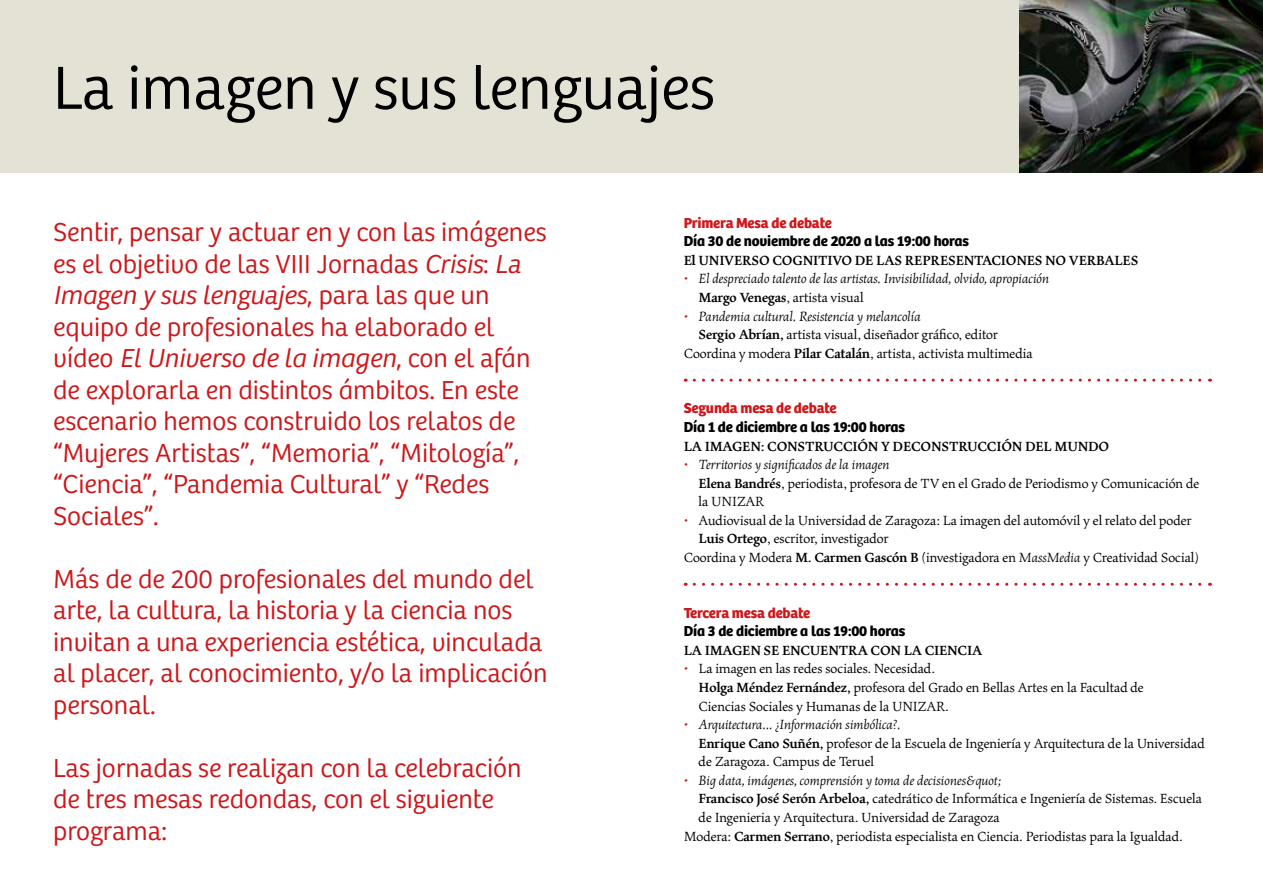
<style>
.page{position:relative;width:1263px;height:893px;background:#fff}
.page>*{position:absolute;margin:0;border:0;box-sizing:border-box;transform-origin:0 0}
.t1{font:300 63px "Bree";color:#000}
.t2{font:300 27px/31.5px "Bree";color:#cd171a}
.t3{font:15px/18.6px "Maiola Pro";letter-spacing:-.01em;color:#000}
.t4{font:italic 15px "Maiola Pro";letter-spacing:-.01em;color:#000}
.t5{font:700 15px/18.6px "Maiola Pro";letter-spacing:-.01em;color:#000}
.t6{font:700 15px "Bree";letter-spacing:-.01em;color:#000}
.t7{font:700 15px "Bree";letter-spacing:-.01em;color:#cd171a}
.s1{font-style:italic}
.s2{font-family:"Bree";font-weight:700;font-style:normal;color:#cd171a}
.s3{font-weight:700}
.s4{font-family:"Bree";color:#cd171a}
.s5{font-weight:400;font-style:italic}
.s6{font-family:"Bree";font-weight:700;color:#cd171a}
</style>
<div class="page">
<div style="left:0;top:0;width:1054px;height:172px;background:#e4e2d4"></div>
<img style="left:1020px;top:0;width:243px;height:172px">
<svg style="left:694px;top:379px;width:516px;height:3px"></svg>
<svg style="left:694px;top:583px;width:516px;height:3px"></svg>
<h1 class="t1" style="left:53px;top:52px;width:664px">La imagen y sus lenguajes</h1>
<p class="t2" style="left:53px;top:217px;width:495px">Sentir, pensar y actuar en y con las imágenes es el objetivo de las VIII Jornadas <span class="s1">Crisis</span>: <span class="s1">La Imagen y sus lenguajes</span>, para las que un equipo de profesionales ha elaborado el vídeo <span class="s1">El Universo de la imagen</span>, con el afán de explorarla en distintos ámbitos. En este escenario hemos construido los relatos de “Mujeres Artistas”, “Memoria”, “Mitología”, “Ciencia”, “Pandemia Cultural” y “Redes Sociales”.</p>
<h2 class="t2" style="left:53px;top:564px;width:496px">Más de de 200 profesionales del mundo del arte, la cultura, la historia y la ciencia nos invitan a una experiencia estética, vinculada al placer, al conocimiento, y/o la implicación personal.</h2>
<h2 class="t2" style="left:53px;top:753px;width:470px">Las jornadas se realizan con la celebración de tres mesas redondas, con el siguiente programa:</h2>
<p class="t7" style="left:684px;top:214px;width:150px">Primera Mesa de debate</p>
<p class="t6" style="left:684px;top:232px;width:287px">Día 30 de noviembre de 2020 a las 19:00 horas</p>
<p class="t5" style="left:684px;top:251px;width:456px">El UNIVERSO COGNITIVO DE LAS REPRESENTACIONES NO VERBALES</p>
<p class="t4" style="left:684px;top:271px;width:367px"><span class="s2">·</span> El despreciado talento de las artistas. Invisibilidad, olvido, apropiación</p>
<p class="t3" style="left:699px;top:288px;width:167px"><span class="s3">Margo Venegas</span>, artista visual</p>
<p class="t4" style="left:684px;top:308px;width:239px"><span class="s2">·</span> Pandemia cultural. Resistencia y melancolía</p>
<p class="t3" style="left:699px;top:326px;width:301px"><span class="s3">Sergio Abrían,</span> artista visual, diseñador gráfico, editor</p>
<p class="t3" style="left:684px;top:344px;width:351px">Coordina y modera <span class="s3">Pilar Catalán</span>, artista, activista multimedia</p>
<p class="t7" style="left:684px;top:399px;width:154px">Segunda mesa de debate</p>
<p class="t6" style="left:684px;top:418px;width:223px">Día 1 de diciembre a las 19:00 horas</p>
<p class="t5" style="left:684px;top:437px;width:427px">LA IMAGEN: CONSTRUCCIÓN Y DECONSTRUCCIÓN DEL MUNDO <span class="s4">·</span> <span class="s5">Territorios y significados de la imagen</span></p>
<p class="t3" style="left:699px;top:474px;width:502px"><span class="s3">Elena Bandrés</span>, periodista, profesora de TV en el Grado de Periodismo y Comunicación de</p>
<p class="t3" style="left:699px;top:493px;width:67px">la UNIZAR</p>
<p class="t3" style="left:684px;top:511px;width:510px"><span class="s6">·</span> Audiovisual de la Universidad de Zaragoza: La imagen del automóvil y el relato del poder</p>
<p class="t3" style="left:699px;top:530px;width:192px"><span class="s3">Luis Ortego</span>, escritor, investigador</p>
<p class="t3" style="left:684px;top:548px;width:517px">Coordina y Modera <span class="s3">M. Carmen Gascón B</span> (investigadora en <span class="s1">MassMedia</span> y Creatividad Social)</p>
<p class="t7" style="left:684px;top:604px;width:128px">Tercera mesa debate</p>
<p class="t6" style="left:684px;top:622px;width:223px">Día 3 de diciembre a las 19:00 horas</p>
<p class="t3" style="left:684px;top:641px;width:300px"><span class="s3">LA IMAGEN SE ENCUENTRA CON LA CIENCIA </span><span class="s6">·</span> La imagen en las redes sociales. Necesidad.</p>
<p class="t3" style="left:699px;top:678px;width:447px"><span class="s3">Holga Méndez Fernández,</span> profesora del Grado en Bellas Artes en la Facultad de</p>
<p class="t3" style="left:699px;top:697px;width:252px">Ciencias Sociales y Humanas de la UNIZAR.</p>
<p class="t4" style="left:684px;top:716px;width:218px"><span class="s2">·</span> Arquitectura... ¿Información simbólica?.</p>
<p class="t3" style="left:699px;top:734px;width:508px"><span class="s3">Enrique Cano Suñén,</span> profesor de la Escuela de Ingeniería y Arquitectura de la Universidad</p>
<p class="t3" style="left:699px;top:753px;width:177px">de Zaragoza. Campus de Teruel</p>
<p class="t4" style="left:684px;top:772px;width:319px"><span class="s2">·</span> Big data, imágenes, comprensión y toma de decisiones&amp;quot;</p>
<p class="t3" style="left:699px;top:790px;width:505px"><span class="s3">Francisco José Serón Arbeloa,</span> catedrático de Informática e Ingeniería de Sistemas. Escuela</p>
<p class="t3" style="left:699px;top:808px;width:303px">de Ingenieria y Arquitectura. Universidad de Zaragoza</p>
<p class="t3" style="left:684px;top:827px;width:501px">Modera: <span class="s3">Carmen Serrano</span>, periodista especialista en Ciencia. Periodistas para la Igualdad.</p>
</div>
